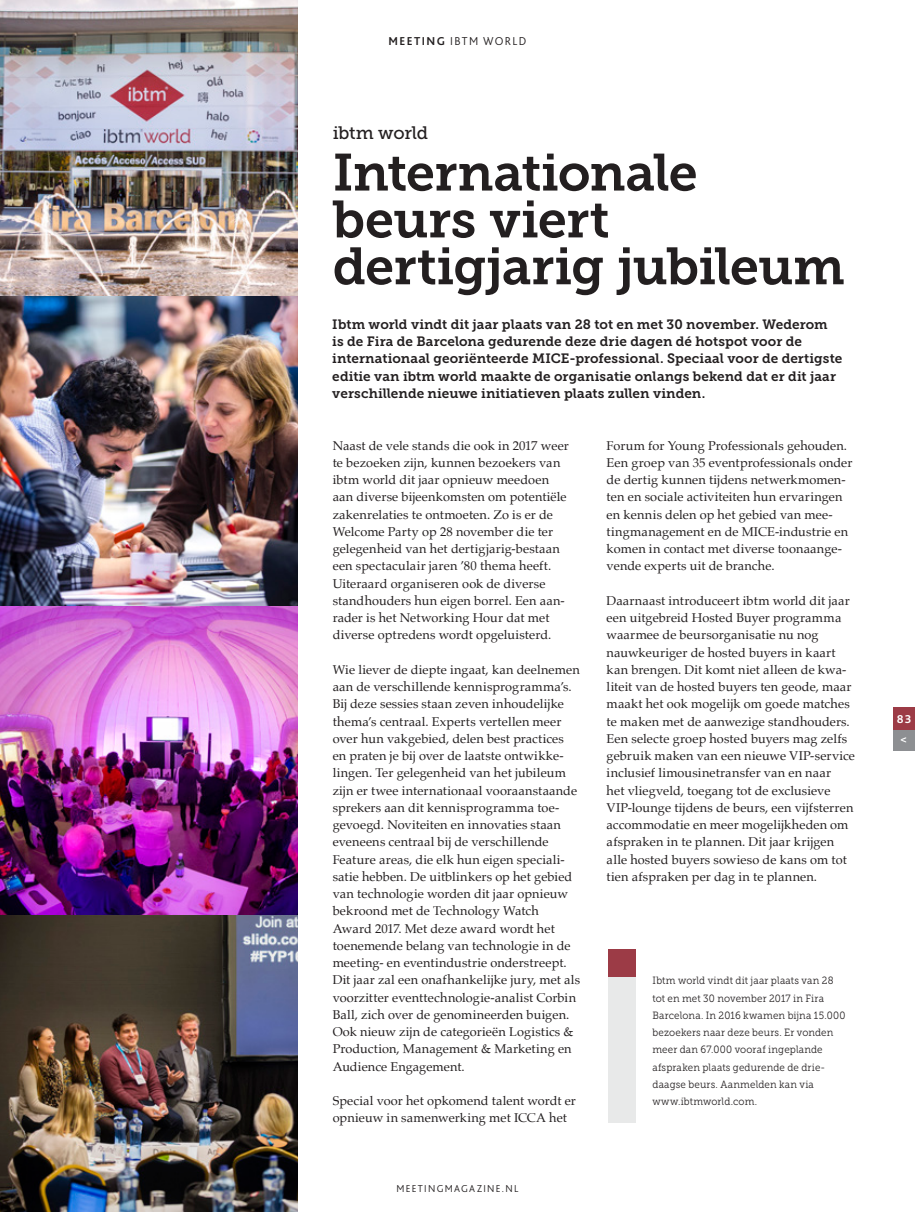
<style>
.page{position:relative;width:915px;height:1212px;background:#fff}
.page>*{position:absolute;margin:0;border:0;box-sizing:border-box;transform-origin:0 0}
.t1{font:52.05px/46.8px "Museo Slab 700";letter-spacing:-.015em;color:#231f20}
.t2{font:18px "Museo Slab 500";letter-spacing:-.01em;color:#231f20}
.t3{font:13.5px/17.2px "Museo Slab 700";letter-spacing:.005em;color:#231f20}
.t4{font:12.75px/17.2px "Palatino";letter-spacing:.005em;color:#231f20}
.t5{font:300 12px "Bliss 2";letter-spacing:.115em;color:#231f20}
.t6{font:700 12px/20.7px "Bliss 2";color:#fff}
.t7{font:10.5px/17.2px "Museo Slab 300";letter-spacing:.015em;color:#231f20;scale:.93 1}
.t8{font:300 10.5px "Bliss 2";letter-spacing:.125em;color:#231f20}
.s1{font-weight:700}
</style>
<div class="page">
<div style="left:608px;top:950px;width:27px;height:172px;background:#e8e9e9"></div>
<div style="left:608px;top:950px;width:27px;height:27px;background:#9c3b46"></div>
<div style="left:892px;top:728px;width:22px;height:22px;background:#8d8f92"></div>
<div style="left:892px;top:707px;width:22px;height:22px;background:#9c3b46"></div>
<img style="left:0;top:0;width:298px;height:1212px">
<p class="t5" style="left:388px;top:33px;width:139px"><span class="s1">MEETING</span> IBTM WORLD</p>
<h2 class="t2" style="left:332px;top:123px;width:97px">ibtm world</h2>
<h1 class="t1" style="left:332px;top:149px;width:513px">Internationale beurs viert dertigjarig jubileum</h1>
<p class="t3" style="left:332px;top:316px;width:511px">Ibtm world vindt dit jaar plaats van 28 tot en met 30 november. Wederom is de Fira de Barcelona gedurende deze drie dagen dé hotspot voor de internationaal georiënteerde MICE-professional. Speciaal voor de dertigste editie van ibtm world maakte de organisatie onlangs bekend dat er dit jaar verschillende nieuwe initiatieven plaats zullen vinden.</p>
<p class="t4" style="left:332px;top:436px;width:237px">Naast de vele stands die ook in 2017 weer te bezoeken zijn, kunnen bezoekers van ibtm world dit jaar opnieuw meedoen aan diverse bijeenkomsten om potentiële zakenrelaties te ontmoeten. Zo is er de Welcome Party op 28 november die ter gelegenheid van het dertigjarig-bestaan een spectaculair jaren ’80 thema heeft.<br>Uiteraard organiseren ook de diverse standhouders hun eigen borrel. Een aan&shy;rader is het Networking Hour dat met diverse optredens wordt opgeluisterd.</p>
<p class="t4" style="left:332px;top:661px;width:249px">Wie liever de diepte ingaat, kan deelnemen aan de verschillende kennisprogramma’s.<br>Bij deze sessies staan zeven inhoudelijke thema’s centraal. Experts vertellen meer over hun vakgebied, delen best practices en praten je bij over de laatste ontwikke&shy;lingen. Ter gelegenheid van het jubileum zijn er twee internationaal vooraanstaande sprekers aan dit kennisprogramma toe&shy;gevoegd. Noviteiten en innovaties staan eveneens centraal bij de verschillende Feature areas, die elk hun eigen speciali&shy;satie hebben. De uitblinkers op het gebied van technologie worden dit jaar opnieuw bekroond met de Technology Watch Award 2017. Met deze award wordt het toenemende belang van technologie in de meeting- en eventindustrie onderstreept.<br>Dit jaar zal een onafhankelijke jury, met als voorzitter eventtechnologie-analist Corbin Ball, zich over de genomineerden buigen.<br>Ook nieuw zijn de categorieën Logistics &amp; Production, Management &amp; Marketing en Audience Engagement.</p>
<p class="t4" style="left:332px;top:1092px;width:245px">Special voor het opkomend talent wordt er opnieuw in samenwerking met ICCA het</p>
<p class="t8" style="left:396px;top:1182px;width:123px">MEETINGMAGAZINE.NL</p>
<p class="t4" style="left:606px;top:436px;width:247px">Forum for Young Professionals gehouden.<br>Een groep van 35 eventprofessionals onder de dertig kunnen tijdens netwerkmomen&shy;ten en sociale activiteiten hun ervaringen en kennis delen op het gebied van mee&shy;tingmanagement en de MICE-industrie en komen in contact met diverse toonaange&shy;vende experts uit de branche.</p>
<p class="t4" style="left:606px;top:592px;width:250px">Daarnaast introduceert ibtm world dit jaar een uitgebreid Hosted Buyer programma waarmee de beursorganisatie nu nog nauwkeuriger de hosted buyers in kaart kan brengen. Dit komt niet alleen de kwa&shy;liteit van de hosted buyers ten geode, maar maakt het ook mogelijk om goede matches te maken met de aanwezige standhouders.<br>Een selecte groep hosted buyers mag zelfs gebruik maken van een nieuwe VIP-service inclusief limousinetransfer van en naar<br>het vliegveld, toegang tot de exclusieve VIP-lounge tijdens de beurs, een vijfsterren accommodatie en meer mogelijkheden om afspraken in te plannen. Dit jaar krijgen alle hosted buyers sowieso de kans om tot tien afspraken per dag in te plannen.</p>
<p class="t7" style="left:652px;top:972px;width:209px">Ibtm world vindt dit jaar plaats van 28 tot en met 30 november 2017 in Fira Barcelona. In 2016 kwamen bijna 15.000 bezoekers naar deze beurs. Er vonden meer dan 67.000 vooraf ingeplande afspraken plaats gedurende de drie&shy;daagse beurs. Aanmelden kan via www.ibtmworld.com.</p>
<p class="t6" style="left:896px;top:708px;width:16px">83 &lt;</p>
</div>
